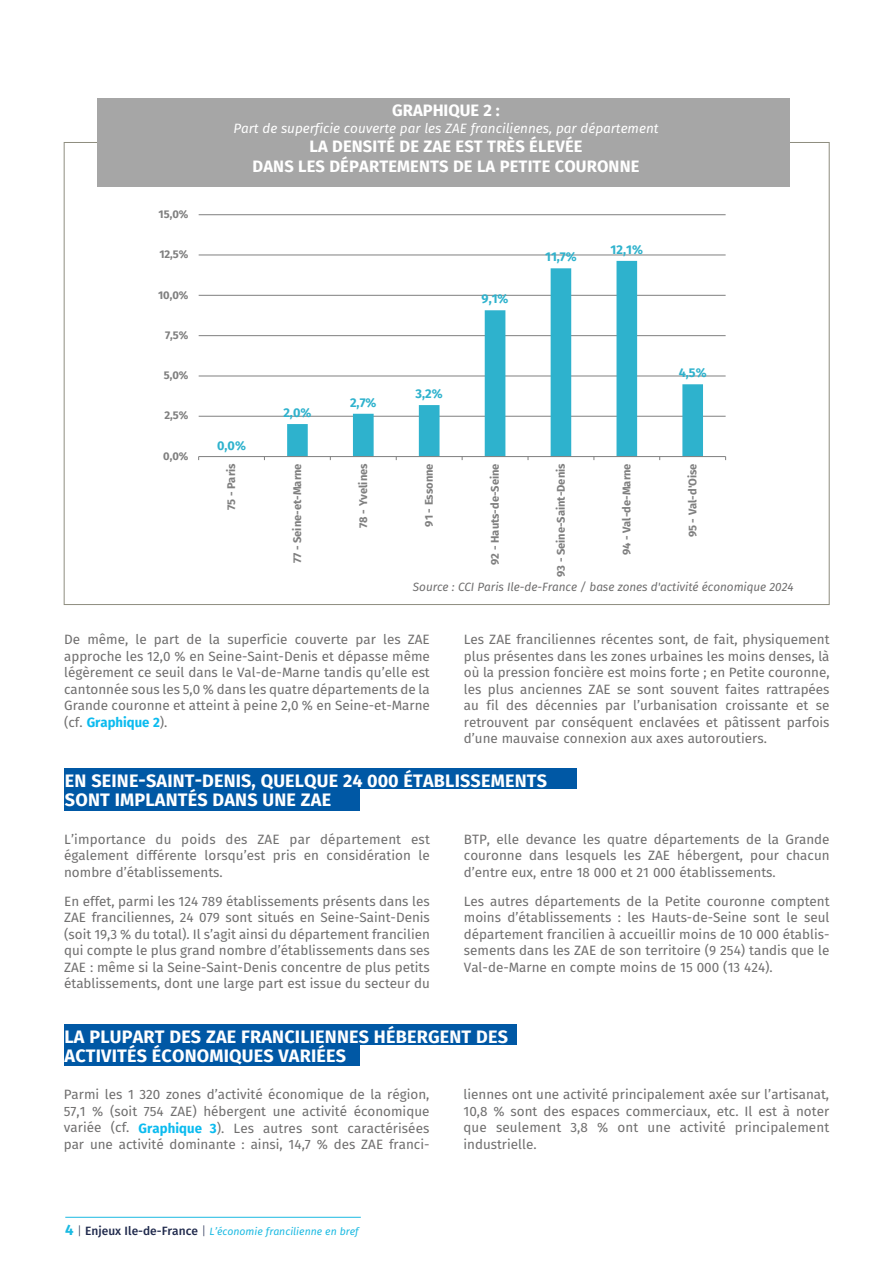
<style>
.page{position:relative;width:893px;height:1263px;background:#fff}
.page>*{position:absolute;margin:0;border:0;box-sizing:border-box;transform-origin:0 0}
.t1{font:700 18px/19.5px "Fira Sans";letter-spacing:.01em;color:#fff}
.t2{font:700 16.5px/19.8px "Fira Sans";letter-spacing:.01em;color:#fff;text-align:center}
.t3{font:13.5px/16.5px "Fira Sans";color:#706f6f;text-align:justify}
.t4{font:italic 13.5px "Fira Sans";color:#fff}
.t5{font:700 12.75px "Fira Sans";color:#2eb2cd}
.t6{font:italic 12px "Fira Sans";letter-spacing:-.005em;color:#706f6f}
.t7{font:700 11.1px "Fira Sans";color:#7f7f7f}
.t8{font:italic 10.5px "Fira Sans";color:#1bbae2}
.s1{font-weight:700;color:#0bbbef}
.s2{font-weight:700;font-style:normal;font-size:15px}
.s3{font-weight:300;font-style:normal;font-size:12px;color:#202a4d}
.s4{font-weight:500;font-style:normal;font-size:12px;color:#202a4d}
</style>
<div class="page">
<hr style="left:65px;top:1217px;width:296px;height:1px;background:#1bbae2">
<div style="left:97px;top:98px;width:692px;height:88px;background:#a6a6a6"></div>
<hr style="left:199px;top:416px;width:527px;height:1px;background:#7f7f7f">
<hr style="left:199px;top:376px;width:527px;height:1px;background:#7f7f7f">
<hr style="left:199px;top:335px;width:527px;height:1px;background:#7f7f7f">
<hr style="left:199px;top:295px;width:527px;height:1px;background:#7f7f7f">
<hr style="left:199px;top:255px;width:527px;height:1px;background:#7f7f7f">
<hr style="left:199px;top:214px;width:527px;height:1px;background:#7f7f7f">
<svg style="left:287px;top:261px;width:416px;height:195px"></svg>
<hr style="left:199px;top:456px;width:527px;height:1px;background:#7f7f7f">
<div style="left:64px;top:769px;width:513px;height:20px;background:#0058a5"></div>
<div style="left:64px;top:789px;width:296px;height:21px;background:#0058a5"></div>
<div style="left:64px;top:1024px;width:453px;height:21px;background:#0058a5"></div>
<div style="left:64px;top:1045px;width:295px;height:21px;background:#0058a5"></div>
<p class="t7" style="left:159px;top:205px;width:31px">15,0%</p>
<p class="t7" style="left:159px;top:245px;width:31px">12,5%</p>
<p class="t7" style="left:158px;top:285px;width:32px">10,0%</p>
<p class="t7" style="left:165px;top:326px;width:25px">7,5%</p>
<p class="t7" style="left:164px;top:366px;width:26px">5,0%</p>
<p class="t7" style="left:165px;top:406px;width:25px">2,5%</p>
<p class="t7" style="left:163px;top:447px;width:27px">0,0%</p>
<p class="t2" style="left:392px;top:100px;width:109px">GRAPHIQUE 2 :</p>
<p class="t4" style="left:233px;top:118px;width:427px">Part de superficie couverte par les ZAE franciliennes, par département</p>
<p class="t2" style="left:253px;top:136px;width:388px">LA DENSITÉ DE ZAE EST TRÈS ÉLEVÉE<br>DANS LES DÉPARTEMENTS DE LA PETITE COURONNE</p>
<p class="t5" style="left:217px;top:434px;width:30px">0,0%</p>
<p class="t5" style="left:283px;top:402px;width:29px">2,0%</p>
<p class="t5" style="left:350px;top:392px;width:28px">2,7%</p>
<p class="t5" style="left:416px;top:383px;width:29px">3,2%</p>
<p class="t5" style="left:482px;top:288px;width:28px">9,1%</p>
<p class="t5" style="left:545px;top:246px;width:33px">11,7%</p>
<p class="t5" style="left:611px;top:239px;width:34px">12,1%</p>
<p class="t5" style="left:679px;top:362px;width:29px">4,5%</p>
<p class="t7" style="left:222px;top:510px;width:48px;rotate:-90deg">75 - Paris</p>
<p class="t7" style="left:288px;top:563px;width:101px;rotate:-90deg">77 - Seine-et-Marne</p>
<p class="t7" style="left:354px;top:528px;width:66px;rotate:-90deg">78 - Yvelines</p>
<p class="t7" style="left:420px;top:527px;width:65px;rotate:-90deg">91 - Essonne</p>
<p class="t7" style="left:486px;top:565px;width:103px;rotate:-90deg">92 - Hauts-de-Seine</p>
<p class="t7" style="left:551px;top:577px;width:115px;rotate:-90deg">93 - Seine-Saint-Denis</p>
<p class="t7" style="left:617px;top:555px;width:93px;rotate:-90deg">94 - Val-de-Marne</p>
<p class="t7" style="left:683px;top:537px;width:75px;rotate:-90deg">95 - Val-d'Oise</p>
<p class="t6" style="left:413px;top:578px;width:382px">Source : CCI Paris Ile-de-France / base zones d'activité économique 2024</p>
<p class="t3" style="left:64px;top:631px;width:367px">De même, le part de la superficie couverte par les ZAE approche les 12,0 % en Seine-Saint-Denis et dépasse même légèrement ce seuil dans le Val-de-Marne tandis qu’elle est cantonnée sous les 5,0 % dans les quatre départements de la Grande couronne et atteint à peine 2,0 % en Seine-et-Marne (cf. <span class="s1">Graphique 2</span>).</p>
<p class="t3" style="left:464px;top:631px;width:367px">Les ZAE franciliennes récentes sont, de fait, physiquement plus présentes dans les zones urbaines les moins denses, là où la pression foncière est moins forte ; en Petite couronne, les plus anciennes ZAE se sont souvent faites rattrapées au fil des décennies par l’urbanisation croissante et se retrouvent par conséquent enclavées et pâtissent parfois d’une mauvaise connexion aux axes autoroutiers.</p>
<h1 class="t1" style="left:65px;top:769px;width:484px">EN SEINE-SAINT-DENIS, QUELQUE 24 000 ÉTABLISSEMENTS<br>SONT IMPLANTÉS DANS UNE ZAE</h1>
<p class="t3" style="left:64px;top:830px;width:367px">L’importance du poids des ZAE par département est également différente lorsqu’est pris en considération le nombre d’établissements.</p>
<p class="t3" style="left:64px;top:892px;width:367px">En effet, parmi les 124 789 établissements présents dans les ZAE franciliennes, 24 079 sont situés en Seine-Saint-Denis (soit 19,3 % du total). Il s’agit ainsi du département francilien qui compte le plus grand nombre d’établissements dans ses ZAE : même si la Seine-Saint-Denis concentre de plus petits établissements, dont une large part est issue du secteur du</p>
<p class="t3" style="left:464px;top:830px;width:367px">BTP, elle devance les quatre départements de la Grande couronne dans lesquels les ZAE hébergent, pour chacun d’entre eux, entre 18 000 et 21 000 établissements.</p>
<p class="t3" style="left:464px;top:892px;width:367px">Les autres départements de la Petite couronne comptent moins d’établissements : les Hauts-de-Seine sont le seul département francilien à accueillir moins de 10 000 établis&shy;sements dans les ZAE de son territoire (9 254) tandis que le Val-de-Marne en compte moins de 15 000 (13 424).</p>
<h1 class="t1" style="left:65px;top:1025px;width:445px">LA PLUPART DES ZAE FRANCILIENNES HÉBERGENT DES<br>ACTIVITÉS ÉCONOMIQUES VARIÉES</h1>
<p class="t3" style="left:64px;top:1086px;width:367px">Parmi les 1 320 zones d’activité économique de la région, 57,1 % (soit 754 ZAE) hébergent une activité économique variée (cf. <span class="s1">Graphique 3</span>). Les autres sont caractérisées par une activité dominante : ainsi, 14,7 % des ZAE franci-</p>
<p class="t3" style="left:463px;top:1086px;width:367px">liennes ont une activité principalement axée sur l’artisanat, 10,8 % sont des espaces commerciaux, etc. Il est à noter que seulement 3,8 % ont une activité principalement industrielle.</p>
<p class="t8" style="left:65px;top:1223px;width:295px"><span class="s2">4</span> <span class="s3">|</span> <span class="s4">Enjeux Ile-de-France</span> <span class="s3">|</span> L’économie francilienne en bref</p>
</div>
